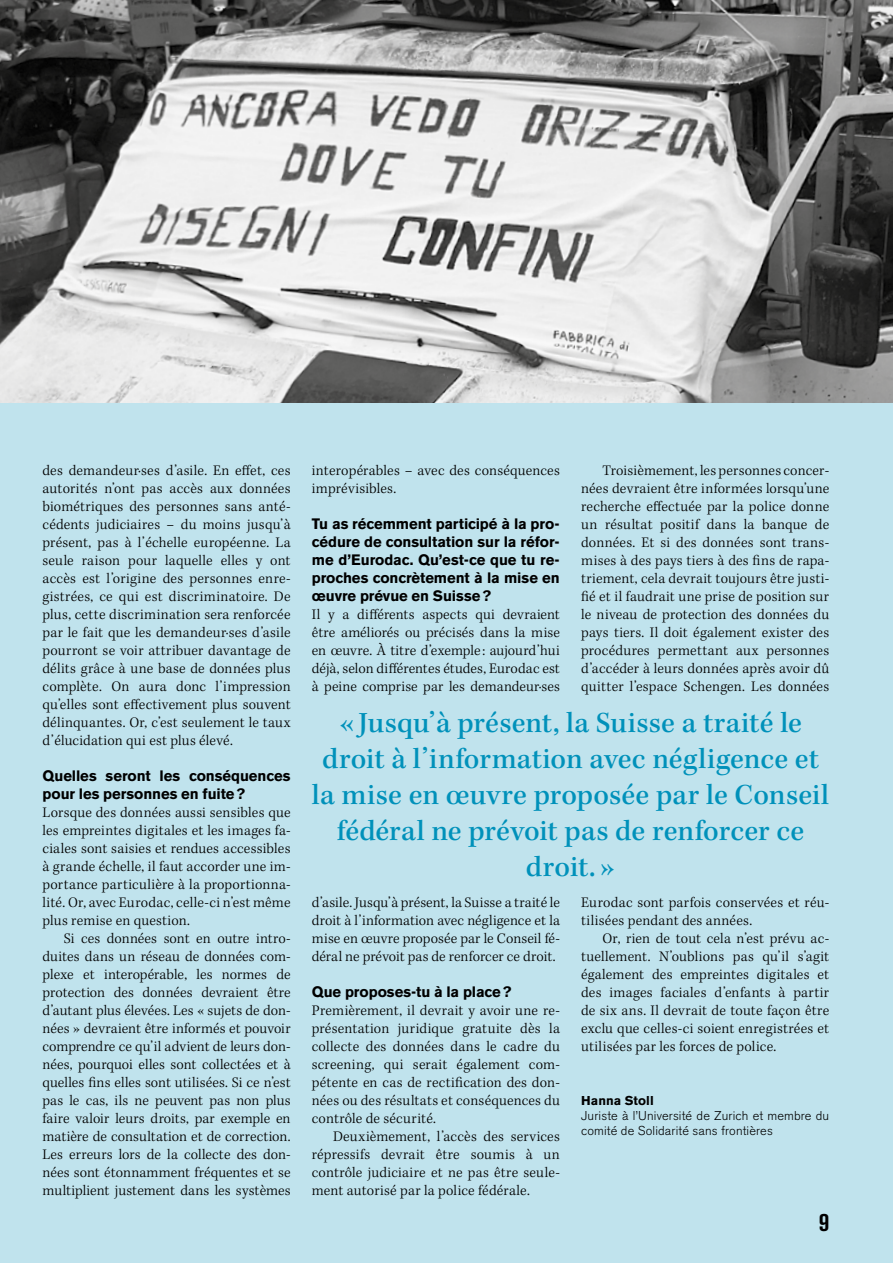
<style>
.page{position:relative;width:893px;height:1263px;background:#c0e3ed}
.page>*{position:absolute;margin:0;border:0;box-sizing:border-box;transform-origin:0 0}
.Zitate_20{font:500 30px/36px "Kepler Std";letter-spacing:.005em;color:#0091ba;text-align:center}
.t1{font:700 condensed 25.5px "Akzidenz Grotesk BE";color:#000}
.Lauftext_mit_10{font:300 15px/18px "Kepler Std";letter-spacing:.01em;color:#000;text-align:justify}
.Lauftext_mitEinzug_10Pt{font:700 15px/18px "Akzidenz Grotesk BE";letter-spacing:-.005em;color:#000}
.Person_8{font:300 12.75px/15.3px "Akzidenz Grotesk BE";letter-spacing:.01em;color:#000}
.Person_8-2{font:700 12.75px "Akzidenz Grotesk BE";letter-spacing:.005em;color:#000}
</style>
<div class="page">
<img style="left:0;top:0;width:893px;height:403px">
<p class="Lauftext_mit_10" style="left:43px;top:461px;width:250px">des demandeur·ses d’asile. En effet, ces autorités n’ont pas accès aux données biométriques des personnes sans anté&shy;cédents judiciaires – du moins jusqu’à présent, pas à l’échelle européenne. La seule raison pour laquelle elles y ont accès est l’origine des personnes enre&shy;gistrées, ce qui est discriminatoire. De plus, cette discrimination sera renforcée par le fait que les demandeur·ses d’asile pourront se voir attribuer davantage de délits grâce à une base de données plus complète. On aura donc l’impression qu’elles sont effectivement plus souvent délinquantes. Or, c’est seulement le taux d’élucidation qui est plus élevé.</p>
<p class="Lauftext_mitEinzug_10Pt" style="left:43px;top:766px;width:250px">Quelles seront les conséquences pour les personnes en fuite?</p>
<p class="Lauftext_mit_10" style="left:43px;top:803px;width:250px">Lorsque des données aussi sensibles que les empreintes digitales et les images fa&shy;ciales sont saisies et rendues accessibles à grande échelle, il faut accorder une im&shy;portance particulière à la proportionna&shy;lité. Or, avec Eurodac, celle-ci n’est même plus remise en question.</p>
<p class="Lauftext_mit_10" style="left:43px;top:929px;width:250px;text-indent:21px">Si ces données sont en outre intro&shy;duites dans un réseau de données com&shy;plexe et interopérable, les normes de protection des données devraient être d’autant plus élevées. Les « sujets de don&shy;nées » devraient être informés et pouvoir comprendre ce qu’il advient de leurs don&shy;nées, pourquoi elles sont collectées et à quelles fins elles sont utilisées. Si ce n’est pas le cas, ils ne peuvent pas non plus faire valoir leurs droits, par exemple en matière de consultation et de correction.<br>Les erreurs lors de la collecte des don&shy;nées sont étonnamment fréquentes et se multiplient justement dans les systèmes</p>
<p class="Lauftext_mit_10" style="left:312px;top:461px;width:250px">interopérables – avec des conséquences imprévisibles.</p>
<p class="Lauftext_mitEinzug_10Pt" style="left:312px;top:514px;width:250px;text-align:justify">Tu as récemment participé à la pro&shy;cédure de consultation sur la réfor&shy;me d’Eurodac. Qu’est-ce que tu re&shy;proches concrètement à la mise en œuvre prévue en Suisse?</p>
<p class="Lauftext_mit_10" style="left:312px;top:605px;width:250px">Il y a différents aspects qui devraient être améliorés ou précisés dans la mise en œuvre. À titre d’exemple : aujourd’hui déjà, selon différentes études, Eurodac est à peine comprise par les demandeur·ses</p>
<p class="Lauftext_mit_10" style="left:581px;top:461px;width:250px;text-indent:21px">Troisièmement, les personnes concer&shy;nées devraient être informées lorsqu’une recherche effectuée par la police donne un résultat positif dans la banque de données. Et si des données sont trans&shy;mises à des pays tiers à des fins de rapa&shy;triement, cela devrait toujours être justi&shy;fié et il faudrait une prise de position sur le niveau de protection des données du pays tiers. Il doit également exister des procédures permettant aux personnes d’accéder à leurs données après avoir dû quitter l’espace Schengen. Les données</p>
<p class="Zitate_20" style="left:312px;top:706px;width:519px">« Jusqu’à présent, la Suisse a traité le droit à l’information avec négligence et la mise en œuvre proposée par le Conseil fédéral ne prévoit pas de renforcer ce droit. »</p>
<p class="Lauftext_mit_10" style="left:312px;top:893px;width:250px">d’asile. Jusqu’à présent, la Suisse a traité le droit à l’information avec négligence et la mise en œuvre proposée par le Conseil fé&shy;déral ne prévoit pas de renforcer ce droit.</p>
<p class="Lauftext_mitEinzug_10Pt" style="left:312px;top:982px;width:201px">Que proposes-tu à la place?</p>
<p class="Lauftext_mit_10" style="left:312px;top:1001px;width:250px">Premièrement, il devrait y avoir une re&shy;présentation juridique gratuite dès la collecte des données dans le cadre du screening, qui serait également com&shy;pétente en cas de rectification des don&shy;nées ou des résultats et conséquences du contrôle de sécurité.</p>
<p class="Lauftext_mit_10" style="left:312px;top:1127px;width:250px;text-indent:21px">Deuxièmement, l’accès des services répressifs devrait être soumis à un contrôle judiciaire et ne pas être seule&shy;ment autorisé par la police fédérale.</p>
<p class="Lauftext_mit_10" style="left:581px;top:893px;width:250px">Eurodac sont parfois conservées et réu&shy;tilisées pendant des années.</p>
<p class="Lauftext_mit_10" style="left:581px;top:929px;width:250px;text-indent:21px">Or, rien de tout cela n’est prévu ac&shy;tuellement. N’oublions pas qu’il s’agit également des empreintes digitales et des images faciales d’enfants à partir de six ans. Il devrait de toute façon être exclu que celles-ci soient enregistrées et utilisées par les forces de police.</p>
<p class="Person_8-2" style="left:581px;top:1093px;width:74px">Hanna Stoll</p>
<p class="Person_8" style="left:581px;top:1108px;width:250px">Juriste à l’Université de Zurich et membre du comité de Solidarité sans frontières</p>
<h2 class="t1" style="left:819px;top:1207px;width:12px">9</h2>
</div>
